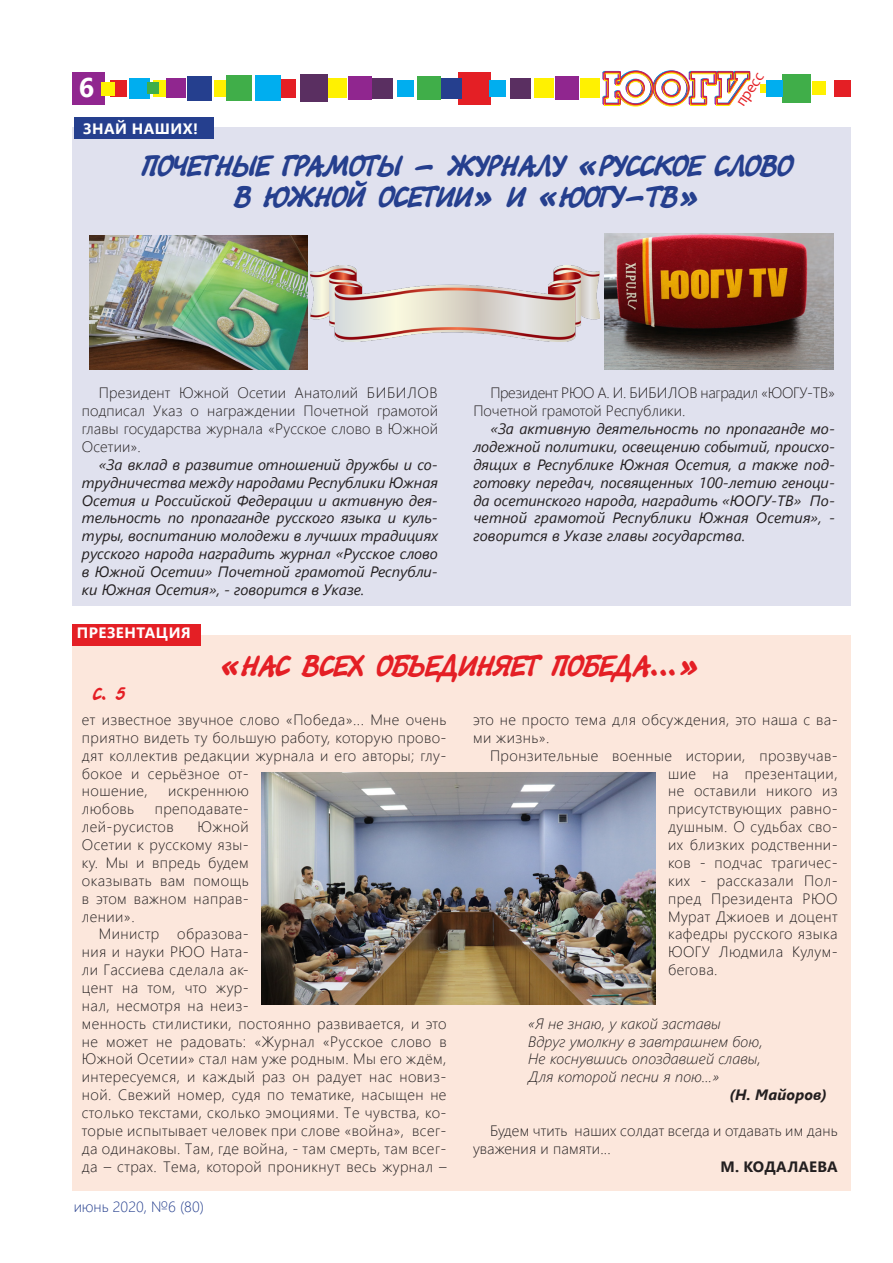
<style>
.page{position:relative;width:893px;height:1263px;background:#fff}
.page>*{position:absolute;margin:0;border:0;box-sizing:border-box;transform-origin:0 0}
.статьи{font:30px "Tagir CTT";color:#253f8e}
.статьи-2{font:30px "Tagir CTT";color:#e41f25}
.t1{font:700 27px "Segoe UI";color:#fff}
.статьи-3{font:18px "Tagir CTT";color:#e41f25}
.t2{font:15.75px "Candara";color:#e41f25}
.статьи-4{font:300 15px/17.9px "Segoe UI";letter-spacing:.03em;color:#231f20}
.статьи-5{font:italic 15px/17.9px "Segoe UI";color:#231f20;text-align:justify}
.статьи-6{font:italic 300 15px "Segoe UI";letter-spacing:.01em;color:#231f20}
.статьи-7{font:300 15px/17.9px "Segoe UI";color:#231f20}
.статьи-8{font:300 15px/17.9px "Segoe UI";letter-spacing:.01em;color:#231f20}
.статьи-9{font:700 15px "Segoe UI";letter-spacing:.035em;color:#fff}
.t3{font:300 15px "Segoe UI";color:#253f8e}
.статьи-10{font:italic 700 15px "Segoe UI";letter-spacing:.01em;color:#231f20}
.статьи-11{font:700 15px "Segoe UI";letter-spacing:.01em;color:#231f20}
</style>
<div class="page">
<div style="left:72px;top:72px;width:32px;height:33px;background:#90268f"></div>
<div style="left:458px;top:72px;width:33px;height:33px;background:#e41f25"></div>
<div style="left:534px;top:79px;width:19px;height:19px;background:#fff101"></div>
<div style="left:760px;top:84px;width:9px;height:9px;background:#fff101"></div>
<div style="left:372px;top:78px;width:21px;height:21px;background:#5a2f61"></div>
<div style="left:510px;top:78px;width:21px;height:21px;background:#5a2f61"></div>
<div style="left:397px;top:80px;width:17px;height:17px;background:#00aeef"></div>
<div style="left:489px;top:80px;width:17px;height:17px;background:#00aeef"></div>
<div style="left:441px;top:78px;width:21px;height:21px;background:#253f8e"></div>
<div style="left:417px;top:76px;width:24px;height:24px;background:#40ae49"></div>
<div style="left:348px;top:77px;width:24px;height:23px;background:#90268f"></div>
<div style="left:555px;top:77px;width:23px;height:23px;background:#90268f"></div>
<div style="left:327px;top:79px;width:20px;height:19px;background:#fff101"></div>
<div style="left:580px;top:79px;width:19px;height:19px;background:#fff101"></div>
<div style="left:300px;top:74px;width:28px;height:28px;background:#5a2f61"></div>
<div style="left:277px;top:79px;width:19px;height:19px;background:#e41f25"></div>
<div style="left:255px;top:75px;width:26px;height:26px;background:#00aeef"></div>
<div style="left:129px;top:78px;width:21px;height:21px;background:#00aeef"></div>
<div style="left:214px;top:80px;width:16px;height:17px;background:#fff101"></div>
<div style="left:153px;top:80px;width:17px;height:17px;background:#fff101"></div>
<div style="left:187px;top:76px;width:25px;height:25px;background:#253f8e"></div>
<div style="left:226px;top:75px;width:26px;height:26px;background:#40ae49"></div>
<div style="left:782px;top:74px;width:29px;height:29px;background:#40ae49"></div>
<div style="left:147px;top:82px;width:12px;height:12px;background:#40ae49"></div>
<div style="left:110px;top:80px;width:16px;height:17px;background:#e41f25"></div>
<div style="left:834px;top:80px;width:16px;height:17px;background:#e41f25"></div>
<div style="left:167px;top:79px;width:19px;height:19px;background:#90268f"></div>
<div style="left:101px;top:82px;width:14px;height:14px;background:#fff101"></div>
<div style="left:812px;top:82px;width:14px;height:13px;background:#fff101"></div>
<img style="left:603px;top:70px;width:147px;height:36px">
<div style="left:766px;top:80px;width:17px;height:17px;background:#00aeef"></div>
<div style="left:72px;top:635px;width:778px;height:556px;background:#fce7dc"></div>
<div style="left:72px;top:624px;width:129px;height:22px;background:#e41f25"></div>
<div style="left:72px;top:127px;width:778px;height:479px;background:#e0e1ee"></div>
<div style="left:74px;top:117px;width:140px;height:21px;background:#253f8e"></div>
<img style="left:311px;top:266px;width:288px;height:75px">
<img style="left:90px;top:236px;width:218px;height:134px">
<img style="left:261px;top:772px;width:394px;height:233px">
<img style="left:604px;top:234px;width:229px;height:136px">
<h2 class="t1" style="left:79px;top:62px;width:17px">6</h2>
<p class="статьи-9" style="left:83px;top:114px;width:116px">ЗНАЙ НАШИХ!</p>
<p class="t2" style="left:731px;top:99px;width:39px;rotate:-56deg">пресс</p>
<p class="статьи" style="left:141px;top:148px;width:652px">ПОЧЕТНЫЕ ГРАМОТЫ – ЖУРНАЛУ «РУССКОЕ СЛОВО</p>
<p class="статьи" style="left:233px;top:179px;width:468px">В ЮЖНОЙ ОСЕТИИ» И «ЮОГУ-ТВ»</p>
<p class="статьи-4" style="left:82px;top:383px;width:358px;text-align:justify;text-indent:17px">Президент Южной Осетии Анатолий БИБИЛОВ подписал Указ о награждении Почетной грамотой главы государства журнала «Русское слово в Южной Осетии».</p>
<p class="статьи-5" style="left:82px;top:453px;width:358px;text-indent:17px">«За вклад в развитие отношений дружбы и со&shy;трудничества между народами Республики Южная Осетия и Российской Федерации и активную дея&shy;тельность по пропаганде русского языка и куль&shy;туры, воспитанию молодежи в лучших традициях русского народа наградить журнал «Русское слово в Южной Осетии» Почетной грамотой Республи&shy;ки Южная Осетия», - говорится в Указе.</p>
<p class="статьи-9" style="left:77px;top:619px;width:115px">ПРЕЗЕНТАЦИЯ</p>
<p class="статьи-7" style="left:473px;top:383px;width:363px;text-indent:17px">Президент РЮО А. И. БИБИЛОВ наградил «ЮОГУ-ТВ»<br>Почетной грамотой Республики.</p>
<p class="статьи-5" style="left:473px;top:417px;width:363px;text-indent:17px">«За активную деятельность по пропаганде мо&shy;лодежной политики, освещению событий, происхо&shy;дящих в Республике Южная Осетия, а также под&shy;готовку передач, посвященных 100-летию геноци&shy;да осетинского народа, наградить «ЮОГУ-ТВ» По&shy;четной грамотой Республики Южная Осетия», - говорится в Указе главы государства.</p>
<p class="статьи-2" style="left:219px;top:648px;width:482px">«НАС ВСЕХ ОБЪЕДИНЯЕТ ПОБЕДА…»</p>
<p class="статьи-3" style="left:92px;top:683px;width:34px">С. 5</p>
<p class="статьи-4" style="left:82px;top:709px;width:366px">ет известное звучное слово «Победа»... Мне очень приятно видеть ту большую работу, которую прово&shy;дят коллектив редакции журнала и его авторы; глу&shy;бокое и серьёзное от-<br>ношение,</p>
<p class="статьи-4" style="left:168px;top:781px;width:82px">искреннюю</p>
<p class="статьи-4" style="left:82px;top:799px;width:54px">любовь</p>
<p class="статьи-4" style="left:82px;top:799px;width:168px;text-indent:73px">преподавате&shy;лей-русистов</p>
<p class="статьи-4" style="left:82px;top:816px;width:168px;text-align:justify;text-indent:116px">Южной Осетии к русскому язы&shy;ку. Мы и впредь будем оказывать вам помощь в этом важном направ&shy;лении».</p>
<p class="статьи-4" style="left:82px;top:924px;width:366px;text-indent:17px">Министр образова-<br>ния и науки РЮО Ната-<br>ли Гассиева сделала ак-<br>цент на том, что жур-<br>нал, несмотря на неиз-<br>менность стилистики, постоянно развивается, и это не может не радовать: «Журнал «Русское слово в Южной Осетии» стал нам уже родным. Мы его ждём, интересуемся, и каждый раз он радует нас новиз&shy;ной. Свежий номер, судя по тематике, насыщен не столько текстами, сколько эмоциями. Те чувства, ко&shy;торые испытывает человек при слове «война», всег&shy;да одинаковы. Там, где война, - там смерть, там всег&shy;да – страх. Тема, которой проникнут весь журнал –</p>
<p class="t3" style="left:74px;top:1193px;width:132px">июнь 2020, №6 (80)</p>
<p class="статьи-4" style="left:473px;top:709px;width:366px">это не просто тема для обсуждения, это наша с ва&shy;ми жизнь».</p>
<p class="статьи-4" style="left:668px;top:745px;width:171px;text-align:justify;text-indent:-178px">Пронзительные военные истории, прозвучав&shy;шие на презентации, не оставили никого из присутствующих равно&shy;душным. О судьбах сво&shy;их близких родственни&shy;ков - подчас трагичес&shy;ких - рассказали Пол&shy;пред Президента РЮО Мурат Джиоев и доцент кафедры русского языка ЮОГУ Людмила Кулум&shy;бегова.</p>
<p class="статьи-6" style="left:528px;top:1009px;width:194px">«Я не знаю, у какой заставы</p>
<p class="статьи-6" style="left:528px;top:1027px;width:236px">Вдруг умолкну в завтрашнем бою,</p>
<p class="статьи-6" style="left:528px;top:1045px;width:234px">Не коснувшись опоздавшей славы,</p>
<p class="статьи-6" style="left:528px;top:1063px;width:192px">Для которой песни я пою…»</p>
<p class="статьи-10" style="left:729px;top:1081px;width:99px">(Н. Майоров)</p>
<p class="статьи-8" style="left:473px;top:1120px;width:366px;text-indent:17px">Будем чтить наших солдат всегда и отдавать им дань уважения и памяти...</p>
<p class="статьи-11" style="left:720px;top:1152px;width:119px">М. КОДАЛАЕВА</p>
</div>
